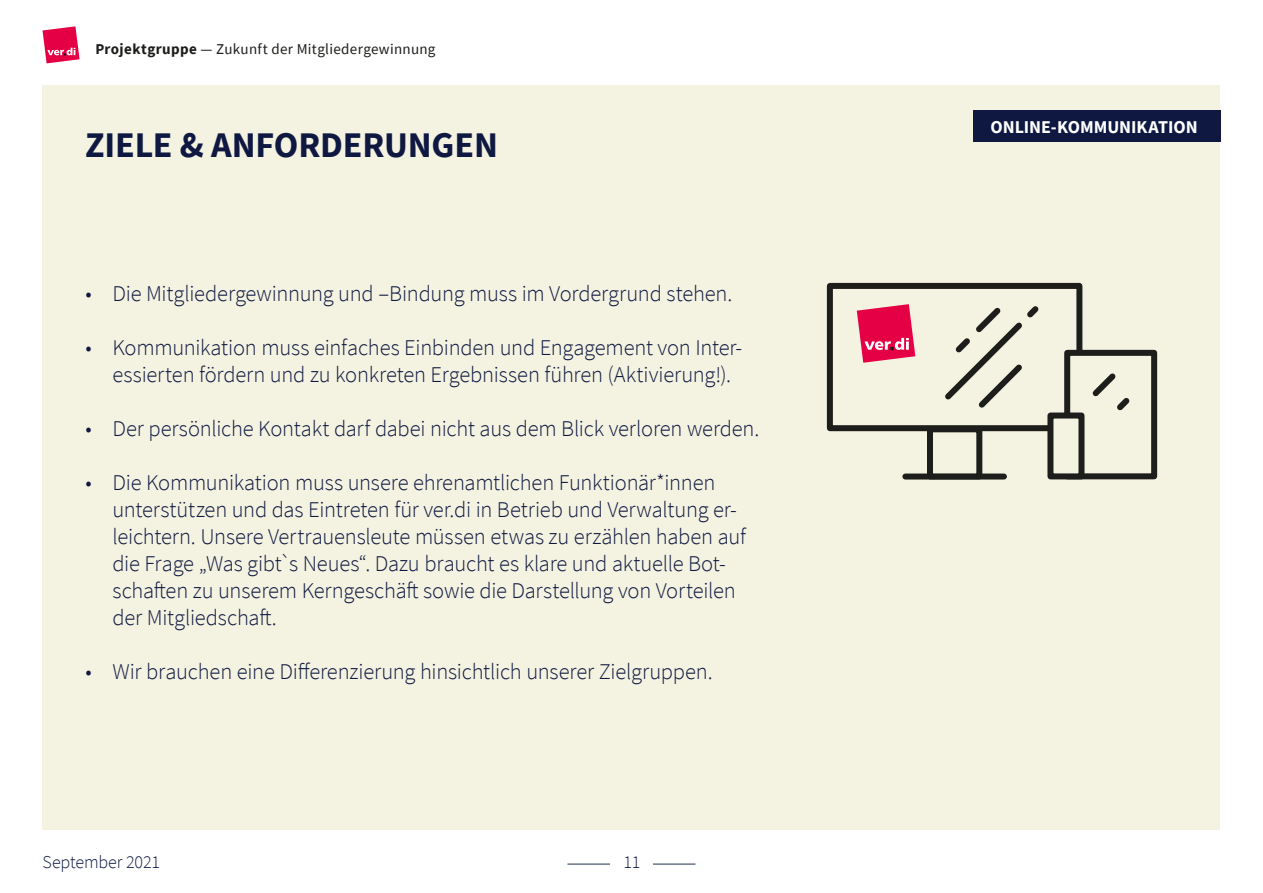
<style>
.page{position:relative;width:1263px;height:893px;background:#fff}
.page>*{position:absolute;margin:0;border:0;box-sizing:border-box;transform-origin:0 0}
.t1{font:700 36px "Source Sans Pro";letter-spacing:-.005em;color:#0e1841}
.t2{font:300 22.5px/27px "Source Sans Pro";letter-spacing:-.01em;color:#0e1841}
.t3{font:700 18px "Source Sans Pro";color:#fff}
.t4{font:300 18px "Source Sans Pro";letter-spacing:-.01em;color:#0e1841}
.t5{font:15px "Source Sans Pro";letter-spacing:.02em;color:#1d1d1b}
.s1{font-weight:700}
</style>
<div class="page">
<div style="left:43px;top:85px;width:1177px;height:744px;background:#f4f2e0"></div>
<svg style="left:43px;top:26px;width:37px;height:37px"></svg>
<hr style="left:567px;top:864px;width:43px;height:1px;background:#1e324b">
<hr style="left:653px;top:864px;width:42px;height:1px;background:#1e324b">
<div style="left:973px;top:110px;width:247px;height:32px;background:#0e1841"></div>
<div style="left:905px;top:473px;width:99px;height:6px;background:#1d1d1b"></div>
<div style="left:827px;top:283px;width:255px;height:148px;border:6px solid #1d1d1b"></div>
<div style="left:1067px;top:353px;width:87px;height:123px;background:#f4f2e0"></div>
<div style="left:1064px;top:350px;width:93px;height:129px;border:6px solid #1d1d1b"></div>
<div style="left:1050px;top:415px;width:31px;height:61px;background:#f4f2e0"></div>
<div style="left:1047px;top:412px;width:37px;height:67px;border:6px solid #1d1d1b"></div>
<div style="left:927px;top:426px;width:55px;height:53px;border:6px solid #1d1d1b"></div>
<svg style="left:945px;top:306px;width:94px;height:102px"></svg>
<svg style="left:1092px;top:373px;width:38px;height:38px"></svg>
<svg style="left:857px;top:304px;width:58px;height:59px"></svg>
<p class="t5" style="left:95px;top:39px;width:342px"><span class="s1">Projektgruppe</span> — Zukunft der Mitgliedergewinnung</p>
<h1 class="t1" style="left:85px;top:121px;width:414px">ZIELE &amp; ANFORDERUNGEN</h1>
<p class="t2" style="left:85px;top:280px;width:648px">• Die Mitgliedergewinnung und –Bindung muss im Vordergrund stehen.</p>
<p class="t2" style="left:112px;top:334px;width:631px;text-indent:-27px">• Kommunikation muss einfaches Einbinden und Engagement von Inter&shy;essierten fördern und zu konkreten Ergebnissen führen (Aktivierung!).</p>
<p class="t2" style="left:85px;top:415px;width:675px">• Der persönliche Kontakt darf dabei nicht aus dem Blick verloren werden.</p>
<p class="t2" style="left:112px;top:469px;width:635px;text-indent:-27px">• Die Kommunikation muss unsere ehrenamtlichen Funktionär*innen unterstützen und das Eintreten für ver.di in Betrieb und Verwaltung er&shy;leichtern. Unsere Vertrauensleute müssen etwas zu erzählen haben auf die Frage „Was gibt`s Neues“. Dazu braucht es klare und aktuelle Bot&shy;schaften zu unserem Kerngeschäft sowie die Darstellung von Vorteilen der Mitgliedschaft.</p>
<p class="t2" style="left:85px;top:658px;width:629px">• Wir brauchen eine Differenzierung hinsichtlich unserer Zielgruppen.</p>
<p class="t4" style="left:43px;top:851px;width:119px">September 2021</p>
<p class="t4" style="left:623px;top:851px;width:18px">11</p>
<p class="t3" style="left:990px;top:115px;width:209px">ONLINE-KOMMUNIKATION</p>
</div>
